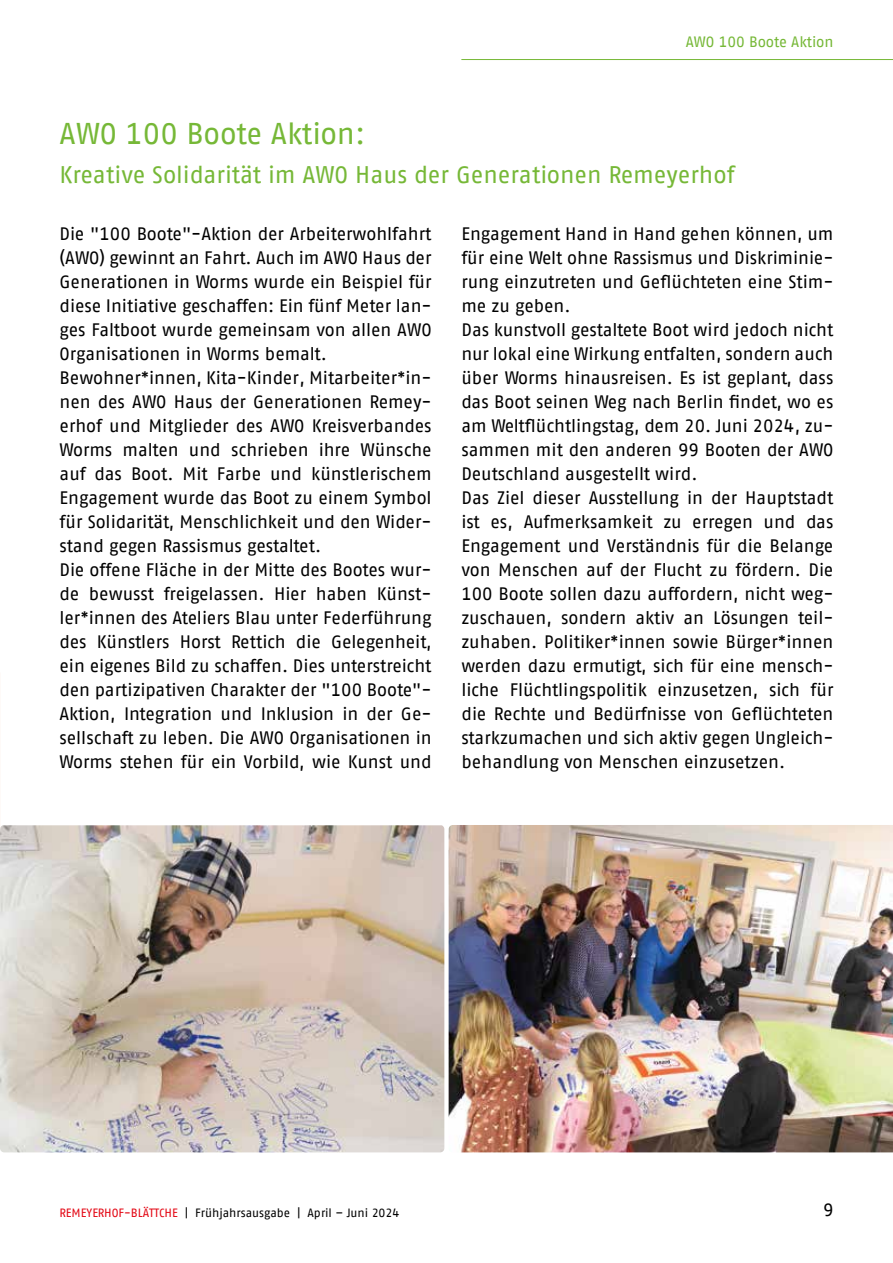
<style>
.page{position:relative;width:893px;height:1263px;background:#fff}
.page>*{position:absolute;margin:0;border:0;box-sizing:border-box;transform-origin:0 0}
.t1{font:30px "AWO Fago Office";color:#76b837}
.t2{font:24px "AWO Fago Office";letter-spacing:-.005em;color:#76b837}
.t3{font:18px/24px "AWO Fago Office";color:#000}
.t4{font:15px "AWO Fago Office";color:#76b837}
.t5{font:12px "AWO Fago Office";color:#000}
.s1{color:#e30613}
</style>
<div class="page">
<hr style="left:461px;top:59px;width:432px;height:1px;background:#76b837">
<img style="left:0;top:825px;width:444px;height:327px">
<img style="left:449px;top:825px;width:444px;height:327px">
<p class="t4" style="left:686px;top:33px;width:149px">AWO 100 Boote Aktion</p>
<h1 class="t1" style="left:60px;top:117px;width:307px">AWO 100 Boote Aktion:</h1>
<h2 class="t2" style="left:60px;top:161px;width:677px">Kreative Solidarität im AWO Haus der Generationen Remeyerhof</h2>
<p class="t3" style="left:60px;top:222px;width:374px">Die "100 Boote"-Aktion der Arbeiterwohlfahrt (AWO) gewinnt an Fahrt. Auch im AWO Haus der Generationen in Worms wurde ein Beispiel für diese Initiative geschaffen: Ein fünf Meter lan&shy;ges Faltboot wurde gemeinsam von allen AWO Organisationen in Worms bemalt.<br>Bewohner*innen, Kita-Kinder, Mitarbeiter*in&shy;nen des AWO Haus der Generationen Remey&shy;erhof und Mitglieder des AWO Kreisverbandes Worms malten und schrieben ihre Wünsche auf das Boot. Mit Farbe und künstlerischem Engagement wurde das Boot zu einem Symbol für Solidarität, Menschlichkeit und den Wider&shy;stand gegen Rassismus gestaltet.<br>Die offene Fläche in der Mitte des Bootes wur&shy;de bewusst freigelassen. Hier haben Künst&shy;ler*innen des Ateliers Blau unter Federführung des Künstlers Horst Rettich die Gelegenheit, ein eigenes Bild zu schaffen. Dies unterstreicht den partizipativen Charakter der "100 Boote"- Aktion, Integration und Inklusion in der Ge&shy;sellschaft zu leben. Die AWO Organisationen in Worms stehen für ein Vorbild, wie Kunst und</p>
<p class="t3" style="left:461px;top:222px;width:374px">Engagement Hand in Hand gehen können, um für eine Welt ohne Rassismus und Diskriminie&shy;rung einzutreten und Geflüchteten eine Stim&shy;me zu geben.<br>Das kunstvoll gestaltete Boot wird jedoch nicht nur lokal eine Wirkung entfalten, sondern auch über Worms hinausreisen. Es ist geplant, dass das Boot seinen Weg nach Berlin findet, wo es am Weltflüchtlingstag, dem 20. Juni 2024, zu&shy;sammen mit den anderen 99 Booten der AWO Deutschland ausgestellt wird.<br>Das Ziel dieser Ausstellung in der Hauptstadt ist es, Aufmerksamkeit zu erregen und das Engagement und Verständnis für die Belange von Menschen auf der Flucht zu fördern. Die 100 Boote sollen dazu auffordern, nicht weg&shy;zuschauen, sondern aktiv an Lösungen teil&shy;zuhaben. Politiker*innen sowie Bürger*innen werden dazu ermutigt, sich für eine mensch&shy;liche Flüchtlingspolitik einzusetzen, sich für die Rechte und Bedürfnisse von Geflüchteten starkzumachen und sich aktiv gegen Ungleich&shy;behandlung von Menschen einzusetzen.</p>
<p class="t5" style="left:60px;top:1205px;width:341px"><span class="s1">REMEYERHOF-BLÄTTCHE</span> | Frühjahrsausgabe | April – Juni 2024</p>
<p class="t3" style="left:823px;top:1197px;width:12px">9</p>
</div>
